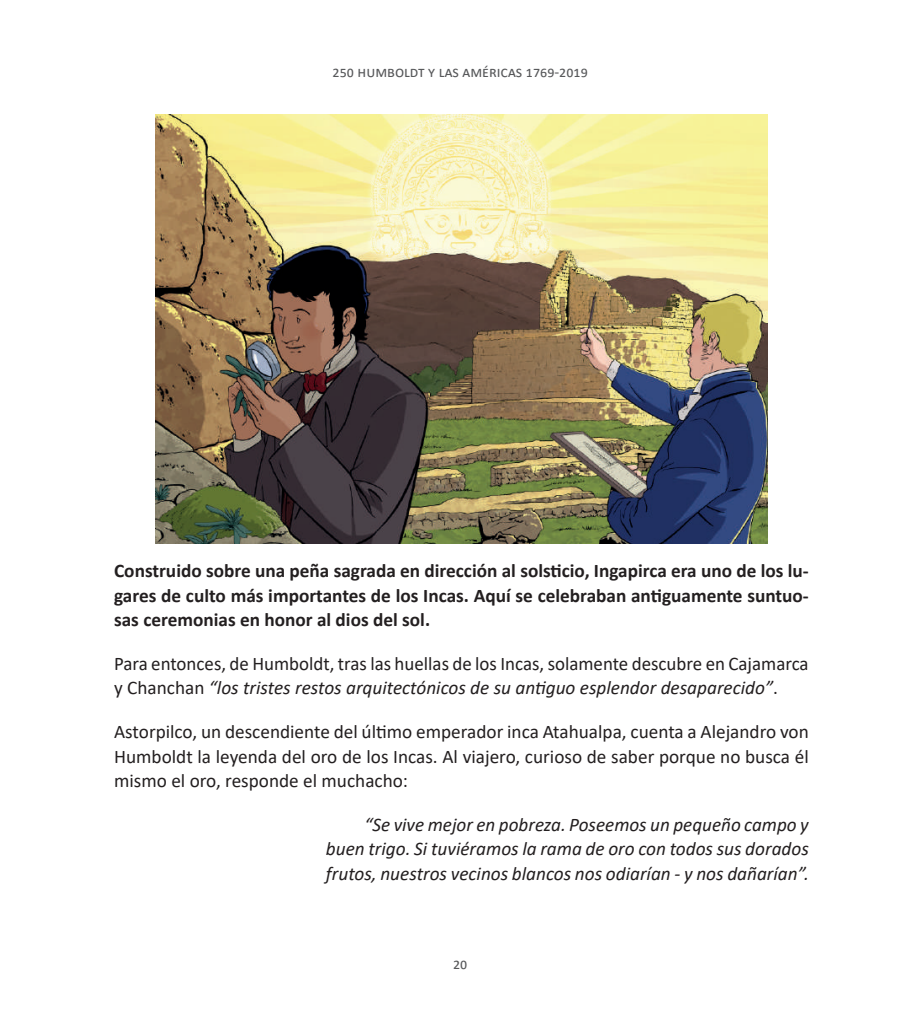
<style>
.page{position:relative;width:923px;height:1022px;background:#fff}
.page>*{position:absolute;margin:0;border:0;box-sizing:border-box;transform-origin:0 0}
.t1{font:19.25px/24.5px "Calibri";color:#231f20}
.t2{font:700 19.25px/24.5px "Calibri";color:#231f20;text-align:justify}
.t3{font:italic 19.25px/24.5px "Calibri";color:#231f20;text-align:justify}
.t4{font:15.75px "Calibri";color:#57585a}
.s1{font-style:italic}
</style>
<div class="page">
<img style="left:155px;top:114px;width:613px;height:429px">
<p class="t4" style="left:333px;top:61px;width:257px">250 Humboldt y las Américas 1769-2019</p>
<p class="t2" style="left:114px;top:558px;width:696px">Construido sobre una peña sagrada en dirección al solsticio, Ingapirca era uno de los lu&shy;gares de culto más importantes de los Incas. Aquí se celebraban antiguamente suntuo&shy;sas ceremonias en honor al dios del sol.</p>
<p class="t1" style="left:114px;top:651px;width:696px">Para entonces, de Humboldt, tras las huellas de los Incas, solamente descubre en Cajamarca y Chanchan <span class="s1">“los tristes restos arquitectónicos de su antiguo esplendor desaparecido”</span>.</p>
<p class="t1" style="left:114px;top:719px;width:696px;text-align:justify">Astorpilco, un descendiente del último emperador inca Atahualpa, cuenta a Alejandro von Humboldt la leyenda del oro de los Incas. Al viajero, curioso de saber porque no busca él mismo el oro, responde el muchacho:</p>
<p class="t3" style="left:326px;top:811px;width:484px;text-indent:38px">“Se vive mejor en pobreza. Poseemos un pequeño campo y buen trigo. Si tuviéramos la rama de oro con todos sus dorados frutos, nuestros vecinos blancos nos odiarían - y nos dañarían”.</p>
<p class="t4" style="left:453px;top:953px;width:16px">20</p>
</div>
